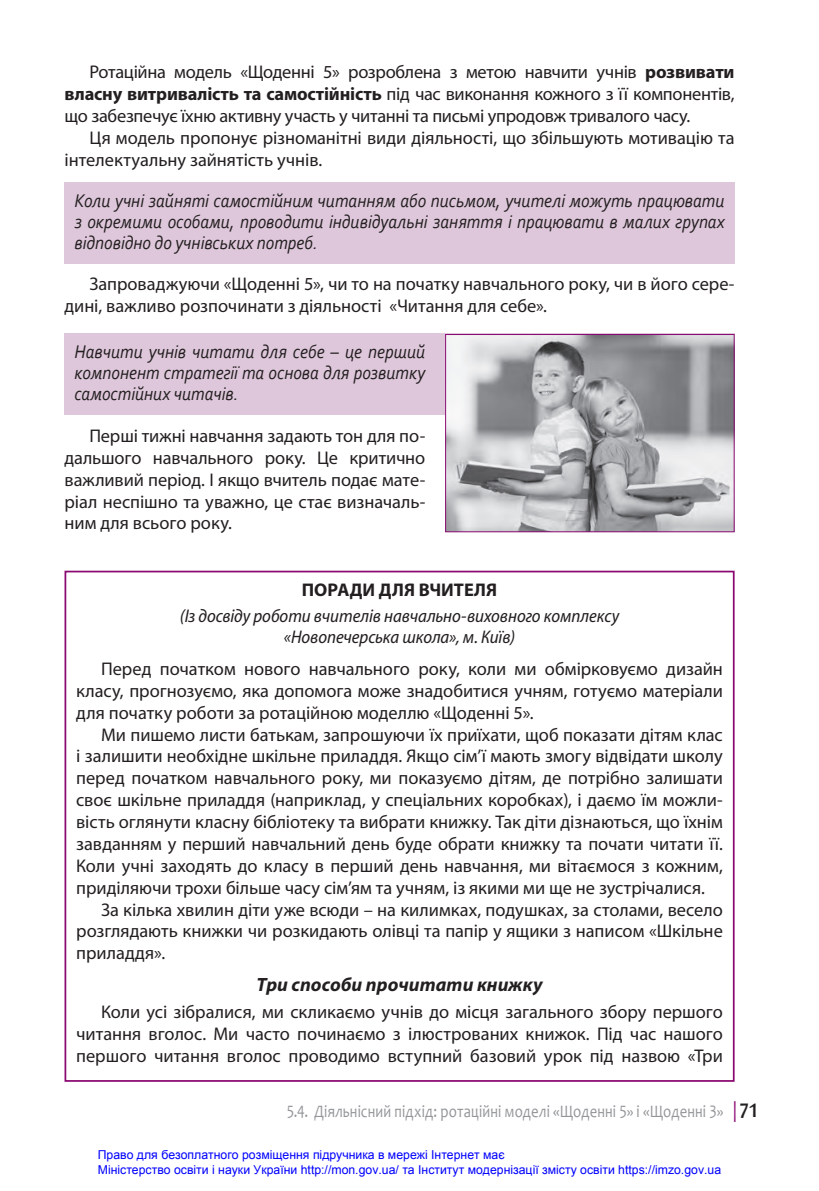
<style>
.page{position:relative;width:819px;height:1191px;background:#fff}
.page>*{position:absolute;margin:0;border:0;box-sizing:border-box;transform-origin:0 0}
.t1{font:italic 19.25px/21px "Corbel";color:#231f20;text-align:justify;scale:.9 1}
.t2{font:italic 700 19.25px "Myriad Pro";letter-spacing:.005em;color:#231f20}
.t3{font:18.38px/21.9px "Myriad Pro";color:#231f20;text-align:justify}
.t4{font:italic semi-condensed 18.38px/21px "Myriad Pro";letter-spacing:-.005em;color:#231f20;text-align:center}
.t5{font:700 18.38px "Myriad Pro";color:#231f20}
.t6{font:17.5px "Candara";letter-spacing:.01em;color:#939598;scale:.84 1}
.t7{font:12.25px/14.7px "Arial";color:#00f}
.s1{font-weight:700}
.s2{font-size:21px;color:#8a0a72}
.s3{font-weight:700;font-size:21px;color:#231f20}
</style>
<div class="page">
<div style="left:64px;top:182px;width:670px;height:81px;background:#dec7db"></div>
<div style="left:64px;top:334px;width:670px;height:81px;background:#dec7db"></div>
<img style="left:447px;top:336px;width:285px;height:194px">
<div style="left:445px;top:334px;width:289px;height:198px;border:1px solid #8a0a72"></div>
<div style="left:64px;top:570px;width:670px;height:511px;border:2px solid #8a0a72"></div>
<p class="t3" style="left:64px;top:61px;width:671px;text-indent:25px">Ротаційна модель «Щоденні 5» розроблена з метою навчити учнів <span class="s1">розвивати власну витривалість та самостійність</span> під час виконання кожного з її компонентів, що забезпечує їхню активну участь у читанні та письмі упродовж тривалого часу.</p>
<p class="t3" style="left:64px;top:126px;width:671px;text-indent:25px">Ця модель пропонує різноманітні види діяльності, що збільшують мотивацію та інтелектуальну зайнятість учнів.</p>
<p class="t1" style="left:74px;top:189px;width:724px">Коли учні зайняті самостійним читанням або письмом, учителі можуть працювати з окремими особами, проводити індивідуальні заняття і працювати в малих групах відповідно до учнівських потреб.</p>
<p class="t3" style="left:65px;top:273px;width:671px;text-indent:25px">Запроваджуючи «Щоденні 5», чи то на початку навчального року, чи в його сере&shy;дині, важливо розпочинати з діяльності «Читання для себе».</p>
<p class="t1" style="left:74px;top:341px;width:391px">Навчити учнів читати для себе – це перший компонент стратегії та основа для розвитку самостійних читачів.</p>
<p class="t3" style="left:64px;top:424px;width:362px;text-indent:25px">Перші тижні навчання задають тон для по&shy;дальшого навчального року. Це критично важливий період. І якщо вчитель подає мате&shy;ріал неспішно та уважно, це стає визначаль&shy;ним для всього року.</p>
<p class="t5" style="left:302px;top:578px;width:197px">ПОРАДИ ДЛЯ ВЧИТЕЛЯ</p>
<p class="t4" style="left:180px;top:606px;width:440px">(Із досвіду роботи вчителів навчально-виховного комплексу «Новопечерська школа», м. Київ)</p>
<p class="t3" style="left:76px;top:657px;width:648px;text-indent:25px">Перед початком нового навчального року, коли ми обмірковуємо дизайн класу, прогнозуємо, яка допомога може знадобитися учням, готуємо матеріали для початку роботи за ротаційною моделлю «Щоденні 5».</p>
<p class="t3" style="left:101px;top:723px;width:623px">Ми пишемо листи батькам, запрошуючи їх приїхати, щоб показати дітям клас</p>
<p class="t3" style="left:76px;top:745px;width:648px">і залишити необхідне шкільне приладдя. Якщо сім’ї мають змогу відвідати школу</p>
<p class="t3" style="left:76px;top:767px;width:648px">перед початком навчального року, ми показуємо дітям, де потрібно залишати</p>
<p class="t3" style="left:76px;top:788px;width:648px">своє шкільне приладдя (наприклад, у спеціальних коробках), і даємо їм можли-</p>
<p class="t3" style="left:76px;top:810px;width:648px">вість оглянути класну бібліотеку та вибрати книжку. Так діти дізнаються, що їхнім</p>
<p class="t3" style="left:76px;top:832px;width:648px">завданням у перший навчальний день буде обрати книжку та почати читати її.</p>
<p class="t3" style="left:76px;top:854px;width:648px">Коли учні заходять до класу в перший день навчання, ми вітаємося з кожним,</p>
<p class="t3" style="left:76px;top:876px;width:630px">приділяючи трохи більше часу сім’ям та учням, із якими ми ще не зустрічалися.</p>
<p class="t3" style="left:101px;top:898px;width:623px">За кілька хвилин діти уже всюди – на килимках, подушках, за столами, весело</p>
<p class="t3" style="left:76px;top:920px;width:648px">розглядають книжки чи розкидають олівці та папір у ящики з написом «Шкільне</p>
<p class="t3" style="left:76px;top:942px;width:90px">приладдя».</p>
<p class="t2" style="left:256px;top:972px;width:288px">Три способи прочитати книжку</p>
<p class="t3" style="left:76px;top:1000px;width:648px;text-indent:25px">Коли усі зібралися, ми скликаємо учнів до місця загального збору першого читання вголос. Ми часто починаємо з ілюстрованих книжок. Під час нашого першого читання вголос проводимо вступний базовий урок під назвою «Три</p>
<p class="t6" style="left:287px;top:1100px;width:562px">5.4. Діяльнісний підхід: ротаційні моделі «Щоденні 5» і «Щоденні 3» <span class="s2">|</span> <span class="s3">71</span></p>
<p class="t7" style="left:98px;top:1147px;width:624px">Право для безоплатного розміщення підручника в мережі Інтернет має<br>Міністерство освіти і науки України http://mon.gov.ua/ та Інститут модернізації змісту освіти https://imzo.gov.ua</p>
</div>
